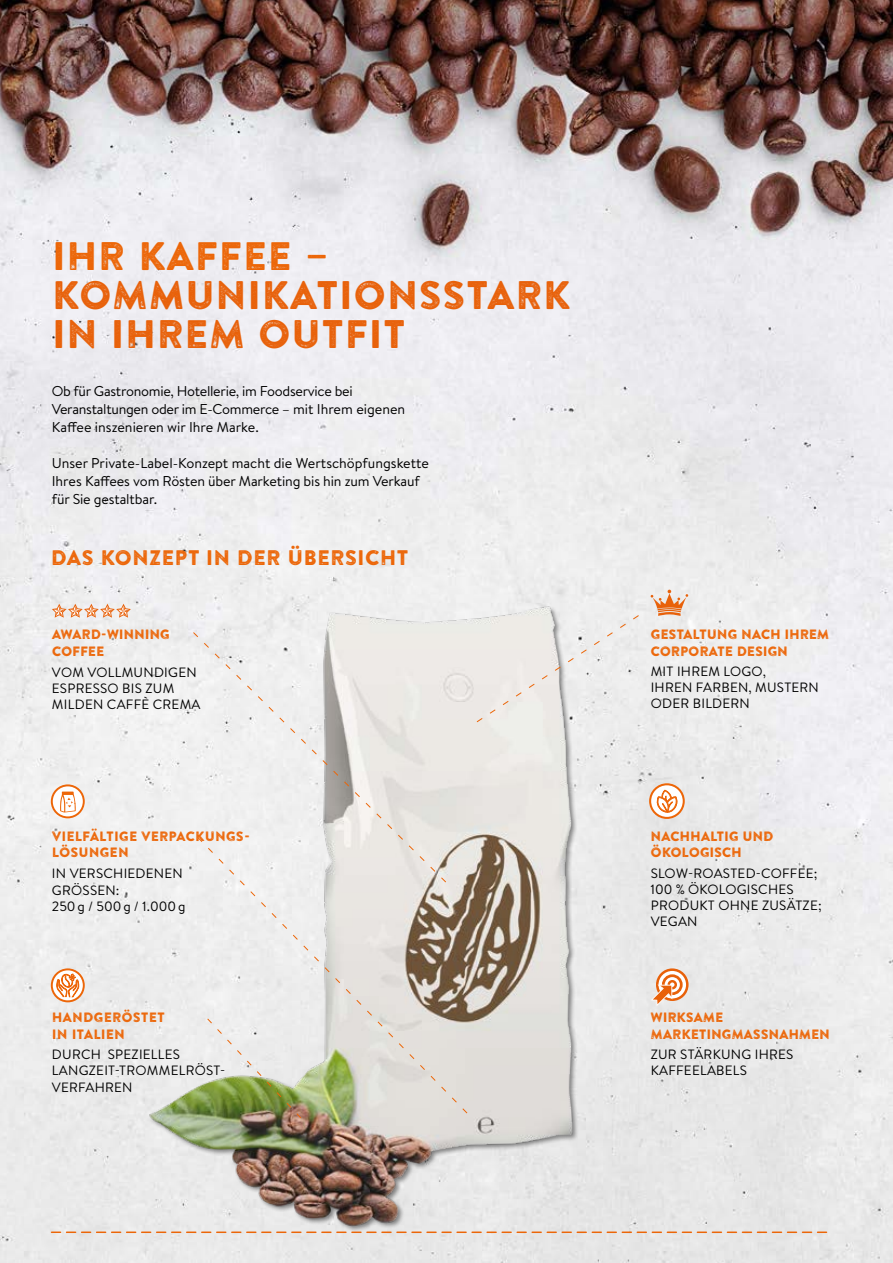
<style>
.page{position:relative;width:893px;height:1263px;background:#fff}
.page>*{position:absolute;margin:0;border:0;box-sizing:border-box;transform-origin:0 0}
.t1{font:39.75px/39px "Brandon Printed Two";color:#e8610a}
.t2{font:21px "Brandon Printed Two";color:#ec6608}
.t3{font:14.25px/18px "Brandon Text";letter-spacing:-.01em;color:#000}
.t4{font:13.5px/16.2px "Brandon Text";letter-spacing:.02em;color:#000}
.t5{font:13.5px/16.2px "Brandon Printed Two";letter-spacing:-.02em;color:#ec6608}
.t6{font:13.5px/16.2px "Brandon Printed Two";color:#ec6608}
.s1{color:#ec6608}
.s2{font-family:"Brandon Printed One"}
</style>
<div class="page">
<img style="left:0;top:0;width:893px;height:1263px">
<svg style="left:52px;top:1231px;width:774px;height:2px"></svg>
<img style="left:145px;top:601px;width:477px;height:640px">
<svg style="left:651px;top:590px;width:37px;height:26px"></svg>
<svg style="left:52px;top:604px;width:79px;height:14px"></svg>
<svg style="left:657px;top:970px;width:30px;height:30px"></svg>
<div style="left:656px;top:968px;width:33px;height:33px;border:3px solid #e8610a;border-radius:50%"></div>
<svg style="left:663px;top:976px;width:18px;height:18px"></svg>
<div style="left:662px;top:974px;width:21px;height:21px;border:3px solid #e8610a;border-radius:50%"></div>
<div style="left:669px;top:981px;width:7px;height:7px;background:#fff;border-radius:50%"></div>
<div style="left:668px;top:980px;width:9px;height:9px;border:2px solid #e8610a;border-radius:50%"></div>
<svg style="left:651px;top:985px;width:21px;height:21px"></svg>
<svg style="left:476px;top:614px;width:164px;height:109px;background:#ebe8e6"></svg>
<svg style="left:192px;top:631px;width:255px;height:252px"></svg>
<svg style="left:197px;top:836px;width:271px;height:278px"></svg>
<img style="left:207px;top:1018px;width:95px;height:101px">
<svg style="left:650px;top:785px;width:33px;height:33px"></svg>
<svg style="left:656px;top:790px;width:22px;height:23px"></svg>
<div style="left:649px;top:783px;width:36px;height:36px;border:2px solid #ed6608;border-radius:50%"></div>
<svg style="left:53px;top:969px;width:30px;height:31px"></svg>
<svg style="left:56px;top:967px;width:23px;height:33px"></svg>
<div style="left:51px;top:968px;width:34px;height:34px;border:2px solid #ed6608;border-radius:50%"></div>
<div style="left:53px;top:786px;width:31px;height:31px;background:#fff;border-radius:50%"></div>
<svg style="left:60px;top:791px;width:16px;height:21px"></svg>
<div style="left:51px;top:784px;width:34px;height:34px;border:2px solid #ed6608;border-radius:50%"></div>
<h1 class="t1" style="left:52px;top:236px;width:521px"><span class="s1">IHR KAFFEE –<br></span>KOM<span class="s2">M</span>UNIKATIONSSTARK<br>IN IHREM OUTFIT</h1>
<p class="t3" style="left:52px;top:382px;width:355px">Ob für Gastronomie, Hotellerie, im Foodservice bei<br>Veranstaltungen oder im E-Commerce – mit Ihrem eigenen<br>Kaffee inszenieren wir Ihre Marke.</p>
<p class="t3" style="left:52px;top:454px;width:379px">Unser Private-Label-Konzept macht die Wertschöpfungskette<br>Ihres Kaffees vom Rösten über Marketing bis hin zum Verkauf für Sie gestaltbar.</p>
<h2 class="t2" style="left:51px;top:544px;width:360px">DAS KONZEPT IN DER ÜBERSICHT</h2>
<p class="t5" style="left:52px;top:626px;width:120px">AWARD-WINNING<br>COFFEE</p>
<p class="t4" style="left:52px;top:663px;width:150px">VOM VOLLMUNDIGEN<br>ESPRESSO BIS ZUM<br>MILDEN CAFFÈ CREMA</p>
<p class="t6" style="left:52px;top:828px;width:200px">VIELFÄLTIGE VERPACKUNGS-<br>LÖSUNGEN</p>
<p class="t4" style="left:52px;top:865px;width:135px">IN VERSCHIEDENEN<br>GRÖSSEN:<br>250 g / 500 g / 1.000 g</p>
<p class="t6" style="left:52px;top:1009px;width:115px">HANDGERÖSTET<br>IN ITALIEN</p>
<p class="t4" style="left:52px;top:1046px;width:175px">DURCH SPEZIELLES<br>LANGZEIT-TROMMELRÖST-<br>VERFAHREN</p>
<p class="t5" style="left:651px;top:626px;width:180px">GESTALTUNG NACH IHREM<br>CORPORATE DESIGN</p>
<p class="t4" style="left:651px;top:663px;width:170px">MIT IHREM LOGO,<br>IHREN FARBEN, MUSTERN<br>ODER BILDERN</p>
<p class="t5" style="left:651px;top:828px;width:124px">NACHHALTIG UND<br>ÖKOLOGISCH</p>
<p class="t4" style="left:651px;top:864px;width:173px">SLOW-ROASTED-COFFEE;<br>100 % ÖKOLOGISCHES<br>PRODUKT OHNE ZUSÄTZE;<br>VEGAN</p>
<p class="t5" style="left:651px;top:1009px;width:181px">WIRKSAME<br>MARKETINGMASSNAHMEN</p>
<p class="t4" style="left:651px;top:1046px;width:144px">ZUR STÄRKUNG IHRES<br>KAFFEELABELS</p>
</div>
